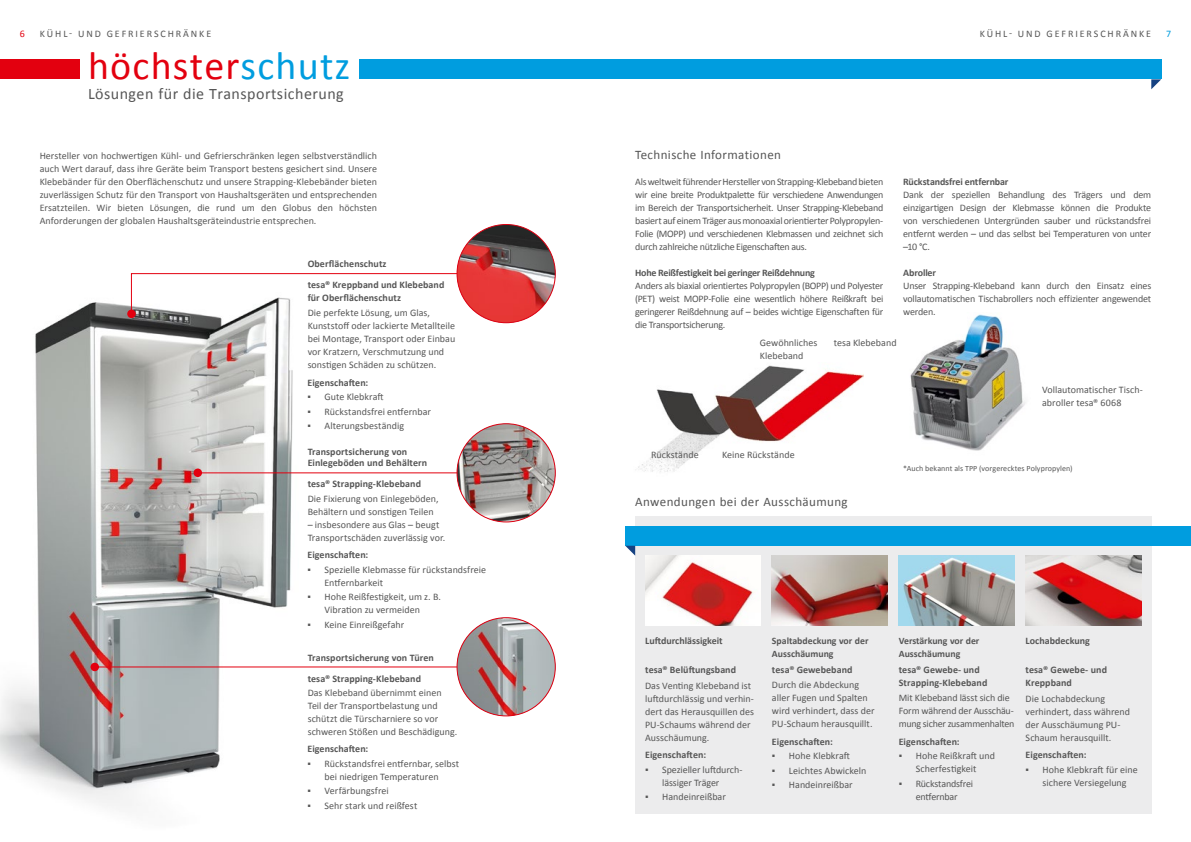
<style>
.page{position:relative;width:1191px;height:842px;background:#fff}
.page>*{position:absolute;margin:0;border:0;box-sizing:border-box;transform-origin:0 0}
.t1{font:40px "Calibri";letter-spacing:.03em;color:#e3000f}
.t2{font:16px "Calibri";letter-spacing:.03em;color:#565656}
.t3{font:13px "Calibri";letter-spacing:.03em;color:#565656}
.t4{font:10px/13px "Calibri";color:#565656}
.t5{font:700 10px/13px "Calibri";letter-spacing:.005em;color:#565656}
.t6{font:10px "Calibri";letter-spacing:.19em;color:#565656}
.t7{font:700 10px "Calibri";letter-spacing:-.025em;color:#565656}
.t8{font:700 10px "Calibri";letter-spacing:-.015em;color:#565656}
.t9{font:10px/13px "Calibri";letter-spacing:-.02em;color:#565656;text-align:center}
.t10{font:10px "Calibri";color:#e3000f}
.t11{font:10px "Calibri";color:#009ddf}
.t12{font:700 9.8px/13px "Calibri";color:#565656}
.t13{font:8px "Calibri";letter-spacing:.01em;color:#565656}
.s1{color:#009ddf}
</style>
<div class="page">
<div style="left:0;top:60px;width:79px;height:19px;background:#e3000f"></div>
<img style="left:0;top:302px;width:347px;height:504px">
<div style="left:359px;top:60px;width:802px;height:19px;background:#009ddf"></div>
<hr style="left:196px;top:472px;width:330px;height:1px;background:#e3000f">
<div style="left:193px;top:468px;width:9px;height:9px;background:#e3000f;border-radius:50%"></div>
<img style="left:457px;top:424px;width:98px;height:98px;border-radius:49px">
<hr style="left:94px;top:666px;width:440px;height:1px;background:#e3000f">
<img style="left:457px;top:618px;width:98px;height:98px;border-radius:49px">
<svg style="left:130px;top:273px;width:352px;height:45px"></svg>
<div style="left:127px;top:310px;width:9px;height:8px;background:#e3000f;border-radius:50%"></div>
<img style="left:457px;top:224px;width:98px;height:99px;border-radius:49px">
<img style="left:910px;top:314px;width:116px;height:137px">
<div style="left:635px;top:516px;width:516px;height:298px;background:#ececed"></div>
<img style="left:645px;top:556px;width:116px;height:69px">
<img style="left:772px;top:556px;width:115px;height:69px">
<img style="left:898px;top:556px;width:116px;height:69px">
<img style="left:1025px;top:556px;width:116px;height:69px">
<div style="left:625px;top:526px;width:566px;height:20px;background:#009ddf"></div>
<svg style="left:625px;top:546px;width:10px;height:10px"></svg>
<svg style="left:1151px;top:79px;width:10px;height:10px"></svg>
<img style="left:638px;top:365px;width:225px;height:107px">
<div style="left:90px;top:663px;width:9px;height:8px;background:#e3000f;border-radius:50%"></div>
<p class="t10" style="left:20px;top:28px;width:7px">6</p>
<p class="t6" style="left:40px;top:28px;width:173px">KÜHL- UND GEFRIERSCHRÄNKE</p>
<p class="t6" style="left:979px;top:28px;width:173px">KÜHL- UND GEFRIERSCHRÄNKE</p>
<p class="t11" style="left:1166px;top:28px;width:7px">7</p>
<h1 class="t1" style="left:88px;top:41px;width:264px">höchster<span class="s1">schutz</span></h1>
<h2 class="t2" style="left:88px;top:84px;width:257px">Lösungen für die Transportsicherung</h2>
<p class="t4" style="left:40px;top:149px;width:339px;text-align:justify">Hersteller von hochwertigen Kühl- und Gefrierschränken legen selbstverständlich auch Wert darauf, dass ihre Geräte beim Transport bestens gesichert sind. Unsere Klebebänder für den Oberflächenschutz und unsere Strapping-Klebebänder bieten zuverlässigen Schutz für den Transport von Haushaltsgeräten und entsprechenden Ersatzteilen. Wir bieten Lösungen, die rund um den Globus den höchsten Anforderungen der globalen Haushaltsgeräteindustrie entsprechen.</p>
<p class="t5" style="left:308px;top:257px;width:80px">Oberflächenschutz</p>
<p class="t5" style="left:308px;top:278px;width:138px">tesa® Kreppband und Klebeband für Oberflächenschutz</p>
<p class="t4" style="left:308px;top:306px;width:149px">Die perfekte Lösung, um Glas, Kunststoff oder lackierte Metallteile bei Montage, Transport oder Einbau vor Kratzern, Verschmutzung und sonstigen Schäden zu schützen.</p>
<p class="t5" style="left:307px;top:376px;width:62px">Eigenschaften:</p>
<p class="t4" style="left:307px;top:390px;width:78px">▪ Gute Klebkraft</p>
<p class="t4" style="left:307px;top:405px;width:125px">▪ Rückstandsfrei entfernbar</p>
<p class="t4" style="left:307px;top:419px;width:98px">▪ Alterungsbeständig</p>
<p class="t5" style="left:308px;top:446px;width:121px;line-height:11px">Transportsicherung von<br>Einlegeböden und Behältern</p>
<p class="t5" style="left:308px;top:478px;width:115px">tesa® Strapping-Klebeband</p>
<p class="t4" style="left:308px;top:492px;width:132px">Die Fixierung von Einlegeböden,<br>Behältern und sonstigen Teilen</p>
<p class="t4" style="left:308px;top:518px;width:139px">– insbesondere aus Glas – beugt<br>Transportschäden zuverlässig vor.</p>
<p class="t5" style="left:307px;top:548px;width:62px">Eigenschaften:</p>
<p class="t4" style="left:324px;top:563px;width:163px;text-indent:-17px">▪ Spezielle Klebmasse für rückstandsfreie<br>Entfernbarkeit</p>
<p class="t4" style="left:307px;top:591px;width:135px;text-align:center">▪ Hohe Reißfestigkeit, um z. B.<br>Vibration zu vermeiden</p>
<p class="t4" style="left:307px;top:618px;width:98px">▪ Keine Einreißgefahr</p>
<p class="t5" style="left:308px;top:651px;width:128px">Transportsicherung von Türen</p>
<p class="t5" style="left:308px;top:672px;width:115px">tesa® Strapping-Klebeband</p>
<p class="t4" style="left:308px;top:686px;width:151px">Das Klebeband übernimmt einen Teil der Transportbelastung und schützt die Türscharniere so vor schweren Stößen und Beschädigung.</p>
<p class="t5" style="left:307px;top:743px;width:62px">Eigenschaften:</p>
<p class="t4" style="left:307px;top:757px;width:153px;text-align:center">▪ Rückstandsfrei entfernbar, selbst bei niedrigen Temperaturen</p>
<p class="t4" style="left:307px;top:785px;width:83px">▪ Verfärbungsfrei</p>
<p class="t4" style="left:307px;top:799px;width:111px">▪ Sehr stark und reißfest</p>
<h3 class="t3" style="left:635px;top:146px;width:147px">Technische Informationen</h3>
<p class="t4" style="left:635px;top:175px;width:250px;text-align:justify">Als weltweit führender Hersteller von Strapping-Klebeband bieten wir eine breite Produktpalette für verschiedene Anwendungen im Bereich der Transportsicherheit. Unser Strapping-Klebeband basiert auf einem Träger aus monoaxial orientierter Polypropylen-Folie (MOPP) und verschiedenen Klebmassen und zeichnet sich durch zahlreiche nützliche Eigenschaften aus.</p>
<p class="t7" style="left:635px;top:266px;width:181px">Hohe Reißfestigkeit bei geringer Reißdehnung</p>
<p class="t4" style="left:635px;top:279px;width:250px;text-align:justify">Anders als biaxial orientiertes Polypropylen (BOPP) und Polyester (PET) weist MOPP-Folie eine wesentlich höhere Reißkraft bei geringerer Reißdehnung auf – beides wichtige Eigenschaften für die Transportsicherung.</p>
<p class="t8" style="left:903px;top:175px;width:107px">Rückstandsfrei entfernbar</p>
<p class="t4" style="left:903px;top:188px;width:250px;text-align:justify">Dank der speziellen Behandlung des Trägers und dem einzigartigen Design der Klebmasse können die Produkte von verschiedenen Untergründen sauber und rückstandsfrei entfernt werden – und das selbst bei Temperaturen von unter –10 °C.</p>
<p class="t8" style="left:903px;top:266px;width:34px">Abroller</p>
<p class="t4" style="left:903px;top:279px;width:250px;text-align:justify">Unser Strapping-Klebeband kann durch den Einsatz eines vollautomatischen Tischabrollers noch effizienter angewendet werden.</p>
<p class="t4" style="left:760px;top:336px;width:59px">Gewöhnliches</p>
<p class="t4" style="left:833px;top:336px;width:64px">tesa Klebeband</p>
<p class="t4" style="left:760px;top:349px;width:45px">Klebeband</p>
<p class="t4" style="left:651px;top:448px;width:49px">Rückstände</p>
<p class="t4" style="left:722px;top:448px;width:74px">Keine Rückstände</p>
<p class="t4" style="left:1042px;top:383px;width:102px">Vollautomatischer Tisch&shy;abroller tesa® 6068</p>
<h3 class="t3" style="left:635px;top:493px;width:214px">Anwendungen bei der Ausschäumung</h3>
<p class="t13" style="left:903px;top:463px;width:171px">*Auch bekannt als TPP (vorgerecktes Polypropylen)</p>
<p class="t5" style="left:645px;top:634px;width:79px">Luftdurchlässigkeit</p>
<p class="t5" style="left:645px;top:663px;width:92px">tesa® Belüftungsband</p>
<p class="t4" style="left:645px;top:679px;width:110px">Das Venting Klebeband ist luftdurchlässig und verhin&shy;dert das Herausquillen des<br>PU-Schaums während der<br>Ausschäumung.</p>
<p class="t5" style="left:645px;top:748px;width:62px">Eigenschaften:</p>
<p class="t4" style="left:645px;top:763px;width:99px;text-align:center">▪ Spezieller luftdurch&shy;lässiger Träger</p>
<p class="t4" style="left:645px;top:790px;width:82px">▪ Handeinreißbar</p>
<p class="t12" style="left:772px;top:634px;width:98px">Spaltabdeckung vor der<br>Ausschäumung</p>
<p class="t5" style="left:772px;top:663px;width:82px">tesa® Gewebeband</p>
<p class="t4" style="left:772px;top:679px;width:104px">Durch die Abdeckung aller Fugen und Spalten wird verhindert, dass der<br>PU-Schaum herausquillt.</p>
<p class="t5" style="left:772px;top:735px;width:62px">Eigenschaften:</p>
<p class="t4" style="left:772px;top:750px;width:80px">▪ Hohe Klebkraft</p>
<p class="t4" style="left:772px;top:764px;width:96px">▪ Leichtes Abwickeln</p>
<p class="t4" style="left:772px;top:779px;width:82px">▪ Handeinreißbar</p>
<p class="t12" style="left:898px;top:634px;width:82px">Verstärkung vor der<br>Ausschäumung</p>
<p class="t5" style="left:898px;top:663px;width:90px">tesa® Gewebe- und<br>Strapping-Klebeband</p>
<p class="t4" style="left:898px;top:692px;width:117px">Mit Klebeband lässt sich die<br>Form während der Ausschäu&shy;mung sicher zusammenhalten</p>
<p class="t5" style="left:898px;top:735px;width:62px">Eigenschaften:</p>
<p class="t4" style="left:898px;top:750px;width:98px;text-align:center">▪ Hohe Reißkraft und<br>Scherfestigkeit</p>
<p class="t9" style="left:898px;top:777px;width:76px">▪ Rückstandsfrei entfernbar</p>
<p class="t5" style="left:1025px;top:634px;width:66px">Lochabdeckung</p>
<p class="t5" style="left:1025px;top:663px;width:83px">tesa® Gewebe- und<br>Kreppband</p>
<p class="t4" style="left:1025px;top:692px;width:106px">Die Lochabdeckung verhindert, dass während der Ausschäumung PU-<br>Schaum herausquillt.</p>
<p class="t5" style="left:1025px;top:748px;width:62px">Eigenschaften:</p>
<p class="t4" style="left:1025px;top:763px;width:114px;text-align:center">▪ Hohe Klebkraft für eine sichere Versiegelung</p>
</div>
